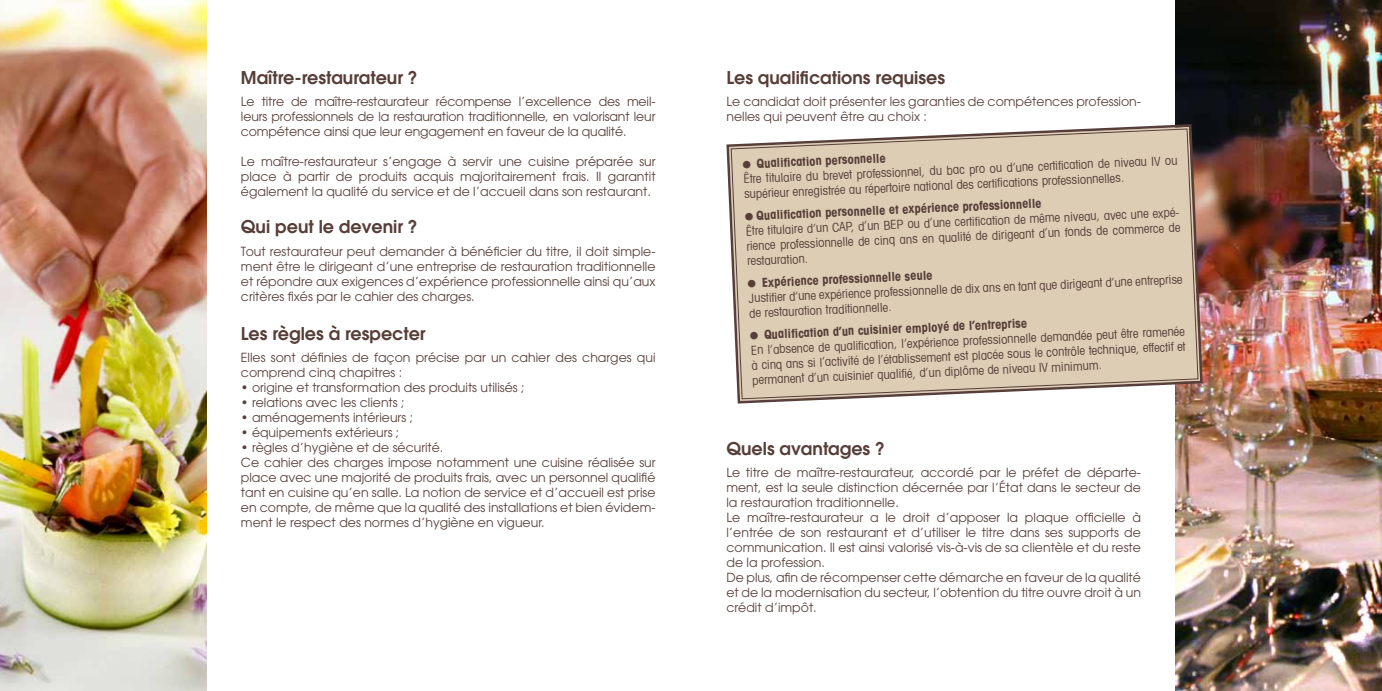
<style>
.page{position:relative;width:1382px;height:691px;background:#fff}
.page>*{position:absolute;margin:0;border:0;box-sizing:border-box;transform-origin:0 0}
.t1{font:600 17.5px "Avant Garde LT";color:#573e38}
.t2{font:12.5px/15px "Avant Garde LT";color:#573e38}
.t3{font:condensed 12.5px/14.8px "Avant Garde LT";color:#573e38}
.t4{font:700 condensed 12.5px "Avant Garde LT";color:#573e38}
</style>
<div class="page">
<img style="left:1175px;top:0;width:207px;height:691px">
<img style="left:0;top:0;width:207px;height:691px">
<svg style="left:726px;top:123px;width:478px;height:394px"></svg>
<svg style="left:730px;top:128px;width:469px;height:272px;background:#d9c9b3"></svg>
<svg style="left:743px;top:161px;width:8px;height:8px"></svg>
<svg style="left:745px;top:213px;width:8px;height:8px"></svg>
<svg style="left:748px;top:280px;width:11px;height:8px"></svg>
<svg style="left:750px;top:332px;width:12px;height:8px"></svg>
<h1 class="t1" style="left:241px;top:66px;width:178px">Maître-restaurateur ?</h1>
<p class="t2" style="left:241px;top:94px;width:416px;text-align:justify">Le titre de maître-restaurateur récompense l’excellence des meil&shy;leurs professionnels de la restauration traditionnelle, en valorisant leur compétence ainsi que leur engagement en faveur de la qualité.</p>
<p class="t2" style="left:241px;top:154px;width:416px;text-align:justify">Le maître-restaurateur s’engage à servir une cuisine préparée sur place à partir de produits acquis majoritairement frais. Il garantit également la qualité du service et de l’accueil dans son restaurant.</p>
<h1 class="t1" style="left:241px;top:216px;width:178px">Qui peut le devenir ?</h1>
<p class="t2" style="left:241px;top:243px;width:416px;text-align:justify">Tout restaurateur peut demander à bénéficier du titre, il doit simple&shy;ment être le dirigeant d’une entreprise de restauration traditionnelle et répondre aux exigences d’expérience professionnelle ainsi qu’aux critères fixés par le cahier des charges.</p>
<h1 class="t1" style="left:241px;top:322px;width:186px">Les règles à respecter</h1>
<p class="t2" style="left:241px;top:349px;width:416px">Elles sont définies de façon précise par un cahier des charges qui comprend cinq chapitres :</p>
<p class="t2" style="left:241px;top:379px;width:285px">• origine et transformation des produits utilisés ;</p>
<p class="t2" style="left:241px;top:394px;width:165px">• relations avec les clients ;</p>
<p class="t2" style="left:241px;top:409px;width:174px">• aménagements intérieurs ;</p>
<p class="t2" style="left:241px;top:424px;width:160px">• équipements extérieurs ;</p>
<p class="t2" style="left:241px;top:439px;width:416px">• règles d’hygiène et de sécurité.<br>Ce cahier des charges impose notamment une cuisine réalisée sur place avec une majorité de produits frais, avec un personnel qualifié tant en cuisine qu’en salle. La notion de service et d’accueil est prise en compte, de même que la qualité des installations et bien évidem&shy;ment le respect des normes d’hygiène en vigueur.</p>
<h1 class="t1" style="left:726px;top:66px;width:220px">Les qualifications requises</h1>
<p class="t2" style="left:726px;top:94px;width:416px">Le candidat doit présenter les garanties de compétences profession&shy;nelles qui peuvent être au choix :</p>
<p class="t4" style="left:756px;top:156px;width:131px;rotate:-3deg">Qualifi cation personnelle</p>
<p class="t3" style="left:743px;top:173px;width:436px;rotate:-3deg">Être titulaire du brevet professionnel, du bac pro ou d’une certifi cation de niveau IV ou supérieur enregistrée au répertoire national des certifi cations professionnelles.</p>
<p class="t4" style="left:756px;top:209px;width:287px;rotate:-3deg">Qualifi cation personnelle et expérience professionnelle</p>
<p class="t3" style="left:745px;top:225px;width:438px;rotate:-3deg">Être titulaire d’un CAP, d’un BEP ou d’une certifi cation de même niveau, avec une expé&shy;rience professionnelle de cinq ans en qualité de dirigeant d’un fonds de commerce de</p>
<p class="t3" style="left:747px;top:254px;width:63px;rotate:-3deg">restauration.</p>
<p class="t4" style="left:761px;top:275px;width:172px;rotate:-3deg">Expérience professionnelle seule</p>
<p class="t3" style="left:748px;top:293px;width:436px;line-height:13.9px;rotate:-3deg">Justifi er d’une expérience professionnelle de dix ans en tant que dirigeant d’une entreprise de restauration traditionnelle.</p>
<p class="t4" style="left:764px;top:328px;width:265px;rotate:-3deg">Qualifi cation d’un cuisinier employé de l’entreprise</p>
<p class="t3" style="left:750px;top:344px;width:436px;text-align:justify;rotate:-3deg">En l’absence de qualifi cation, l’expérience professionnelle demandée peut être ramenée à cinq ans si l’activité de l’établissement est placée sous le contrôle technique, effectif et permanent d’un cuisinier qualifi é, d’un diplôme de niveau IV minimum.</p>
<h1 class="t1" style="left:726px;top:437px;width:160px">Quels avantages ?</h1>
<p class="t2" style="left:726px;top:465px;width:416px">Le titre de maître-restaurateur, accordé par le préfet de départe&shy;ment, est la seule distinction décernée par l’État dans le secteur de la restauration traditionnelle.<br>Le maître-restaurateur a le droit d’apposer la plaque officielle à l’entrée de son restaurant et d’utiliser le titre dans ses supports de communication. Il est ainsi valorisé vis-à-vis de sa clientèle et du reste de la profession.<br>De plus, afin de récompenser cette démarche en faveur de la qualité et de la modernisation du secteur, l’obtention du titre ouvre droit à un crédit d’impôt.</p>
</div>
